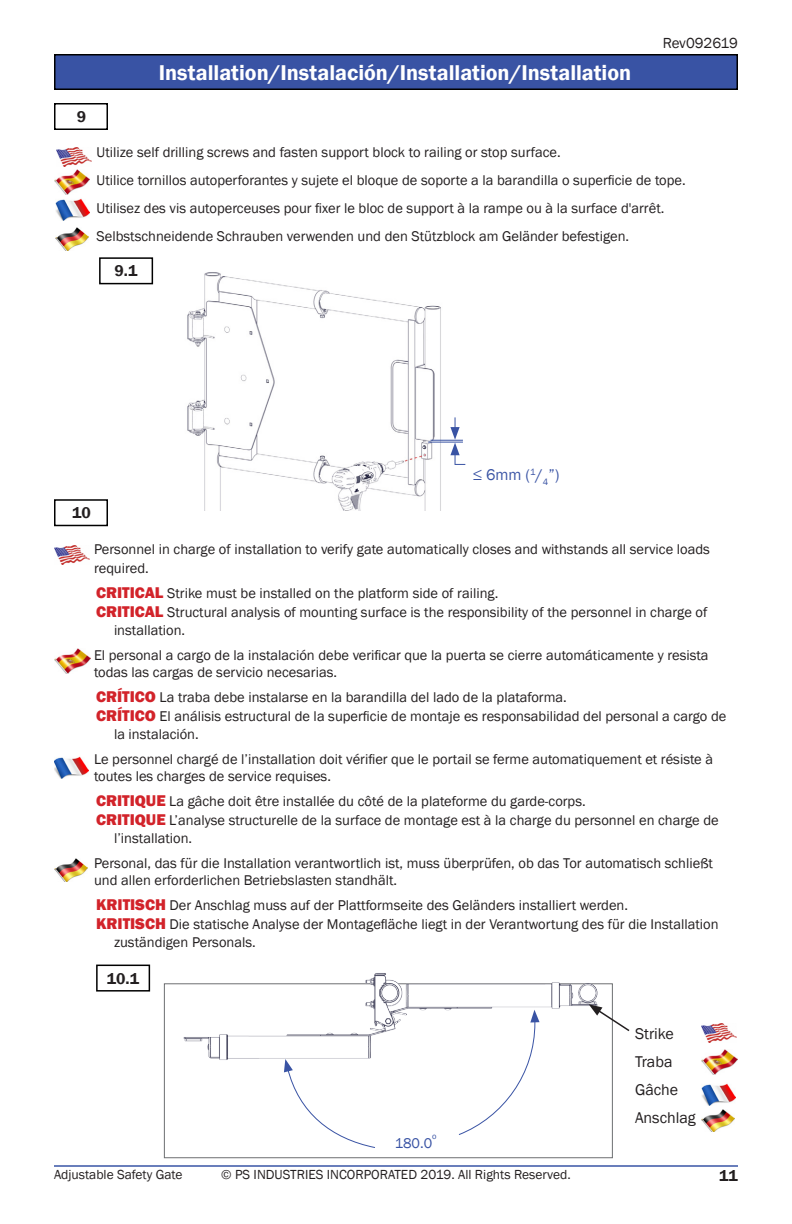
<style>
.page{position:relative;width:792px;height:1224px;background:#fff}
.page>*{position:absolute;margin:0;border:0;box-sizing:border-box;transform-origin:0 0}
.t1{font:600 22px "Franklin Gothic";color:#fff}
.t2{font:16px "Franklin Gothic";color:#231f20}
.t3{font:600 16px "Franklin Gothic";color:#231f20}
.t4{font:16px "Franklin Gothic";color:#3953a4}
.t5{font:15px "Franklin Gothic";letter-spacing:-.005em;color:#231f20}
.t6{font:14.4px/17.4px "Franklin Gothic";color:#231f20}
.t7{font:14.4px "Franklin Gothic";color:#3953a4}
.t8{font:13.6px "Franklin Gothic";color:#231f20}
.t9{font:8.4px "Franklin Gothic";color:#3953a4}
.s1{font-weight:800;font-size:16px;color:#d2232a}
</style>
<div class="page">
<hr style="left:54px;top:1165px;width:684px;height:2px;background:#3954a5">
<div style="left:164px;top:983px;width:449px;height:175px;border:1px solid #6d6f71"></div>
<img style="left:407px;top:982px;width:193px;height:29px">
<img style="left:182px;top:973px;width:225px;height:87px">
<svg style="left:458px;top:1010px;width:82px;height:125px"></svg>
<svg style="left:284px;top:1059px;width:92px;height:89px"></svg>
<div style="left:54px;top:54px;width:684px;height:36px;background:#3953a4;border:2px solid #000"></div>
<img style="left:187px;top:272px;width:263px;height:238px">
<hr style="left:431px;top:440px;width:32px;height:1px;background:#3953a4">
<hr style="left:428px;top:442px;width:35px;height:1px;background:#3953a4">
<svg style="left:450px;top:417px;width:15px;height:48px"></svg>
<svg style="left:589px;top:1004px;width:41px;height:29px"></svg>
<img style="left:702px;top:1024px;width:35px;height:19px">
<img style="left:702px;top:1049px;width:36px;height:25px">
<img style="left:701px;top:1083px;width:35px;height:22px">
<img style="left:701px;top:1109px;width:34px;height:23px">
<div style="left:99px;top:257px;width:54px;height:27px;border:2px solid #000"></div>
<img style="left:54px;top:169px;width:36px;height:25px">
<img style="left:55px;top:198px;width:35px;height:23px">
<img style="left:55px;top:227px;width:34px;height:23px">
<img style="left:57px;top:147px;width:35px;height:20px">
<img style="left:54px;top:545px;width:35px;height:20px">
<img style="left:55px;top:649px;width:35px;height:25px">
<img style="left:54px;top:756px;width:35px;height:23px">
<img style="left:54px;top:859px;width:34px;height:23px">
<div style="left:96px;top:965px;width:54px;height:27px;border:2px solid #000"></div>
<div style="left:54px;top:103px;width:54px;height:27px;border:2px solid #000"></div>
<div style="left:54px;top:499px;width:54px;height:27px;border:2px solid #000"></div>
<p class="t3" style="left:77px;top:107px;width:11px">9</p>
<p class="t1" style="left:159px;top:59px;width:474px">Installation/Instalación/Installation/Installation</p>
<p class="t5" style="left:663px;top:34px;width:77px">Rev092619</p>
<p class="t6" style="left:97px;top:144px;width:466px">Utilize self drilling screws and fasten support block to railing or stop surface.</p>
<p class="t6" style="left:97px;top:172px;width:591px">Utilice tornillos autoperforantes y sujete el bloque de soporte a la barandilla o superficie de tope.</p>
<p class="t6" style="left:97px;top:200px;width:569px">Utilisez des vis autoperceuses pour fixer le bloc de support à la rampe ou à la surface d'arrêt.</p>
<p class="t6" style="left:97px;top:228px;width:534px">Selbstschneidende Schrauben verwenden und den Stützblock am Geländer befestigen.</p>
<p class="t3" style="left:115px;top:261px;width:25px">9.1</p>
<p class="t4" style="left:473px;top:465px;width:88px">≤ 6mm (<sup>1</sup>/<sub>4</sub>”)</p>
<p class="t3" style="left:72px;top:503px;width:20px">10</p>
<p class="t6" style="left:94px;top:540px;width:618px;line-height:19.2px">Personnel in charge of installation to verify gate automatically closes and withstands all service loads required.</p>
<p class="t6" style="left:96px;top:585px;width:404px"><span class="s1">CRITICAL</span> Strike must be installed on the platform side of railing.</p>
<p class="t6" style="left:114px;top:604px;width:595px;text-indent:-18px"><span class="s1">CRITICAL</span> Structural analysis of mounting surface is the responsibility of the personnel in charge of installation.</p>
<p class="t6" style="left:94px;top:646px;width:616px">El personal a cargo de la instalación debe verificar que la puerta se cierre automáticamente y resista todas las cargas de servicio necesarias.</p>
<p class="t6" style="left:96px;top:689px;width:472px"><span class="s1">CRÍTICO</span> La traba debe instalarse en la barandilla del lado de la plataforma.</p>
<p class="t6" style="left:114px;top:708px;width:614px;text-indent:-18px"><span class="s1">CRÍTICO</span> El análisis estructural de la superficie de montaje es responsabilidad del personal a cargo de la instalación.</p>
<p class="t6" style="left:94px;top:750px;width:621px">Le personnel chargé de l’installation doit vérifier que le portail se ferme automatiquement et résiste à toutes les charges de service requises.</p>
<p class="t6" style="left:96px;top:793px;width:491px"><span class="s1">CRITIQUE</span> La gâche doit être installée du côté de la plateforme du garde-corps.</p>
<p class="t6" style="left:114px;top:812px;width:606px;text-indent:-18px"><span class="s1">CRITIQUE</span> L’analyse structurelle de la surface de montage est à la charge du personnel en charge de l’installation.</p>
<p class="t6" style="left:94px;top:854px;width:621px">Personal, das für die Installation verantwortlich ist, muss überprüfen, ob das Tor automatisch schließt und allen erforderlichen Betriebslasten standhält.</p>
<p class="t6" style="left:96px;top:897px;width:534px"><span class="s1">KRITISCH</span> Der Anschlag muss auf der Plattformseite des Geländers installiert werden.</p>
<p class="t6" style="left:114px;top:916px;width:606px;text-indent:-18px"><span class="s1">KRITISCH</span> Die statische Analyse der Montagefläche liegt in der Verantwortung des für die Installation zuständigen Personals.</p>
<p class="t3" style="left:107px;top:968px;width:34px">10.1</p>
<p class="t9" style="left:432px;top:1131px;width:6px">o</p>
<p class="t7" style="left:395px;top:1134px;width:39px">180.0</p>
<p class="t2" style="left:635px;top:1024px;width:40px">Strike</p>
<p class="t2" style="left:635px;top:1052px;width:39px">Traba</p>
<p class="t2" style="left:635px;top:1080px;width:45px">Gâche</p>
<p class="t2" style="left:635px;top:1108px;width:62px">Anschlag</p>
<p class="t8" style="left:54px;top:1166px;width:130px">Adjustable Safety Gate</p>
<p class="t8" style="left:221px;top:1166px;width:351px">© PS INDUSTRIES INCORPORATED 2019. All Rights Reserved.</p>
<p class="t3" style="left:719px;top:1166px;width:20px">11</p>
</div>
